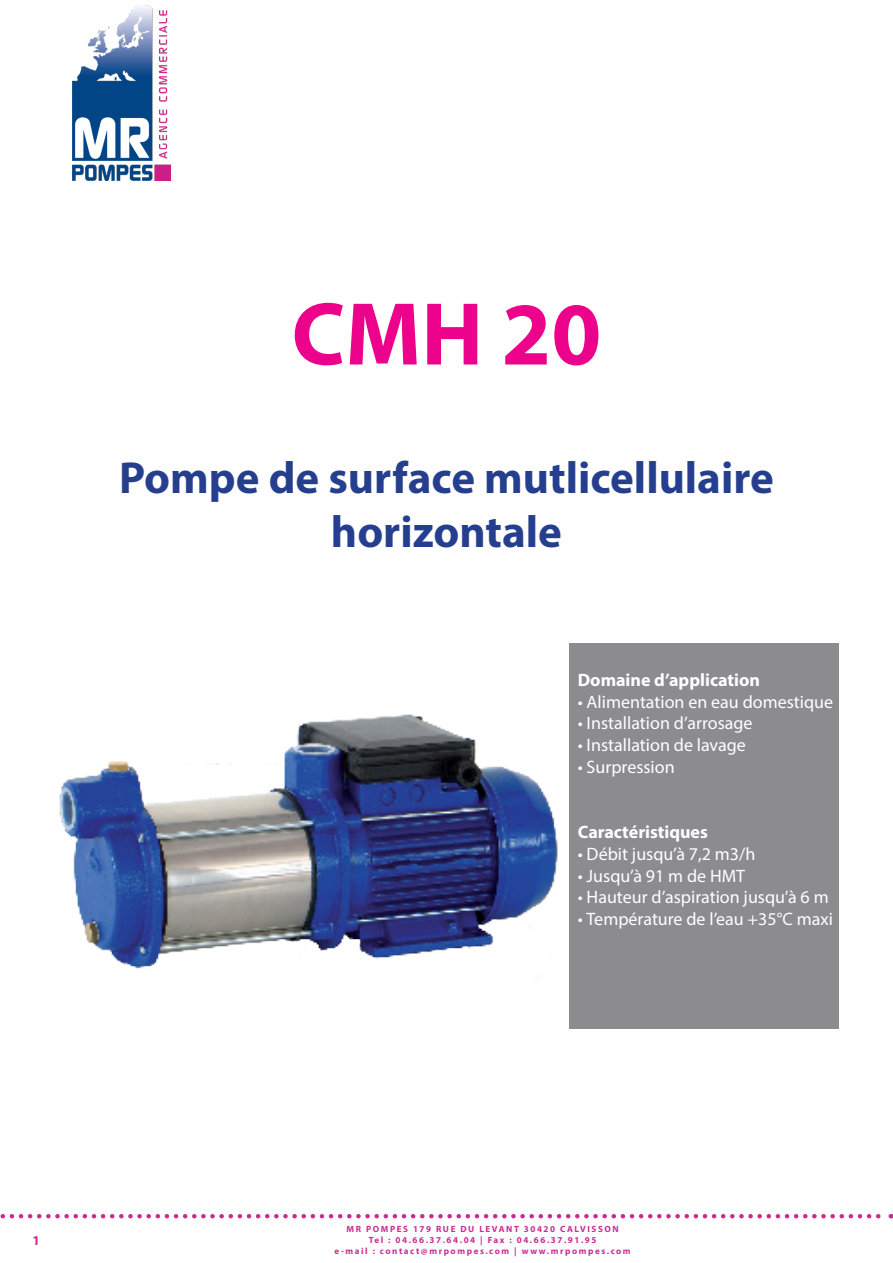
<style>
.page{position:relative;width:893px;height:1263px;background:#fff}
.page>*{position:absolute;margin:0;border:0;box-sizing:border-box;transform-origin:0 0}
.t1{font:700 90px "Myriad Pro";color:#ed028c}
.t2{font:700 45px "Myriad Pro";color:#253f8e}
.t3{font:18px "Myriad Pro";color:#fff}
.t4{font:700 18px "Myriad Pro";color:#fff}
.t5{font:700 13.5px "Myriad Pro";color:#c92d92}
.t6{font:700 9px "Myriad Pro";letter-spacing:.175em;color:#c92d92}
</style>
<div class="page">
<div style="left:569px;top:643px;width:270px;height:386px;background:#8c8b8e"></div>
<svg style="left:0;top:1214px;width:892px;height:4px"></svg>
<img style="left:59px;top:714px;width:499px;height:263px">
<img style="left:72px;top:6px;width:98px;height:174px">
<p class="t1" style="left:292px;top:275px;width:311px">CMH 20</p>
<p class="t2" style="left:119px;top:449px;width:656px">Pompe de surface mutlicellulaire</p>
<p class="t2" style="left:331px;top:503px;width:233px">horizontale</p>
<p class="t4" style="left:578px;top:668px;width:184px">Domaine d’application</p>
<p class="t3" style="left:578px;top:691px;width:257px">• Alimentation en eau domestique</p>
<p class="t3" style="left:578px;top:712px;width:176px">• Installation d’arrosage</p>
<p class="t3" style="left:578px;top:734px;width:170px">• Installation de lavage</p>
<p class="t3" style="left:578px;top:755px;width:98px">• Surpression</p>
<p class="t4" style="left:578px;top:821px;width:132px">Caractéristiques</p>
<p class="t3" style="left:578px;top:843px;width:179px">• Débit jusqu’à 7,2 m3/h</p>
<p class="t3" style="left:578px;top:864px;width:169px">• Jusqu’à 91 m de HMT</p>
<p class="t3" style="left:578px;top:886px;width:252px">• Hauteur d’aspiration jusqu’à 6 m</p>
<p class="t3" style="left:578px;top:908px;width:257px">• Température de l’eau +35°C maxi</p>
<p class="t5" style="left:32px;top:1231px;width:9px">1</p>
<p class="t6" style="left:347px;top:1223px;width:274px">MR POMPES 179 RUE DU LEVANT 30420 CALVISSON</p>
<p class="t6" style="left:369px;top:1234px;width:229px">Tel : 04.66.37.64.04 | Fax : 04.66.37.91.95</p>
<p class="t6" style="left:335px;top:1245px;width:298px">e-mail : contact@mrpompes.com | www.mrpompes.com</p>
</div>
